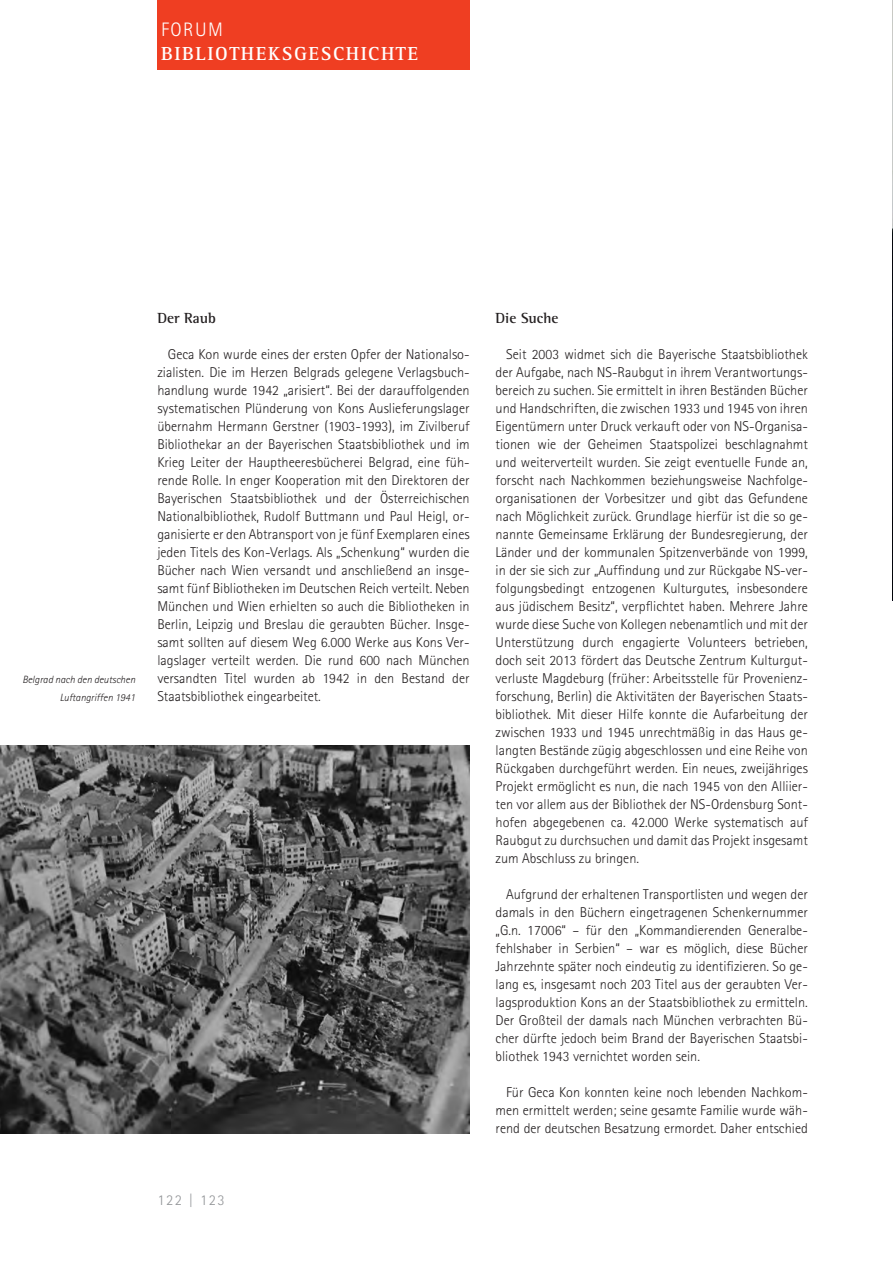
<style>
.page{position:relative;width:893px;height:1263px;background:#fff}
.page>*{position:absolute;margin:0;border:0;box-sizing:border-box;transform-origin:0 0}
.t1{font:700 19.5px "Rotis Serif Std";letter-spacing:.075em;color:#fff}
.t2{font:300 19.5px "Rotis Sans Serif Std";letter-spacing:.075em;color:#fff}
.t3{font:700 15px "Rotis Semi Serif Std";color:#231f20}
.t4{font:300 15px "Rotis Sans Serif Std";letter-spacing:.1em;color:#939598}
.t5{font:300 14.25px/18px "Rotis Sans Serif Std";color:#231f20;text-align:justify}
.t6{font:italic 300 10.5px/18px "Rotis Sans Serif Std";color:#231f20;text-align:right}
</style>
<div class="page">
<div style="left:157px;top:0;width:313px;height:69px;background:#ef3e22"></div>
<img style="left:892px;top:1px;width:1px;height:600px">
<img style="left:0;top:745px;width:470px;height:388px">
<h1 class="t2" style="left:161px;top:23px;width:63px">FORUM</h1>
<h1 class="t1" style="left:161px;top:47px;width:258px">BIBLIOTHEKSGESCHICHTE</h1>
<p class="t6" style="left:22px;top:672px;width:114px">Belgrad nach den deutschen<br>Luftangriffen 1941</p>
<p class="t3" style="left:157px;top:313px;width:60px">Der Raub</p>
<p class="t5" style="left:157px;top:347px;width:314px;text-indent:11px">Geca Kon wurde eines der ersten Opfer der Nationalso&shy;zialisten. Die im Herzen Belgrads gelegene Verlagsbuch&shy;handlung wurde 1942 „arisiert“. Bei der darauffolgenden systematischen Plünderung von Kons Auslieferungslager übernahm Hermann Gerstner (1903-1993), im Zivilberuf Bibliothekar an der Bayerischen Staatsbibliothek und im Krieg Leiter der Hauptheeresbücherei Belgrad, eine füh&shy;rende Rolle. In enger Kooperation mit den Direktoren der Bayerischen Staatsbibliothek und der Österreichischen Nationalbibliothek, Rudolf Buttmann und Paul Heigl, or&shy;ganisierte er den Abtransport von je fünf Exemplaren eines jeden Titels des Kon-Verlags. Als „Schenkung“ wurden die Bücher nach Wien versandt und anschließend an insge&shy;samt fünf Bibliotheken im Deutschen Reich verteilt. Neben München und Wien erhielten so auch die Bibliotheken in Berlin, Leipzig und Breslau die geraubten Bücher. Insge&shy;samt sollten auf diesem Weg 6.000 Werke aus Kons Ver&shy;lagslager verteilt werden. Die rund 600 nach München versandten Titel wurden ab 1942 in den Bestand der Staatsbibliothek eingearbeitet.</p>
<p class="t4" style="left:157px;top:1195px;width:69px">122 | 123</p>
<p class="t3" style="left:496px;top:313px;width:64px">Die Suche</p>
<p class="t5" style="left:496px;top:347px;width:314px;text-indent:11px">Seit 2003 widmet sich die Bayerische Staatsbibliothek der Aufgabe, nach NS-Raubgut in ihrem Verantwortungs&shy;bereich zu suchen. Sie ermittelt in ihren Beständen Bücher und Handschriften, die zwischen 1933 und 1945 von ihren Eigentümern unter Druck verkauft oder von NS-Organisa&shy;tionen wie der Geheimen Staatspolizei beschlagnahmt und weiterverteilt wurden. Sie zeigt eventuelle Funde an, forscht nach Nachkommen beziehungsweise Nachfolge&shy;organisationen der Vorbesitzer und gibt das Gefundene nach Möglichkeit zurück. Grundlage hierfür ist die so ge&shy;nannte Gemeinsame Erklärung der Bundesregierung, der Länder und der kommunalen Spitzenverbände von 1999, in der sie sich zur „Auffindung und zur Rückgabe NS-ver&shy;folgungsbedingt entzogenen Kulturgutes, insbesondere aus jüdischem Besitz“, verpflichtet haben. Mehrere Jahre wurde diese Suche von Kollegen nebenamtlich und mit der Unterstützung durch engagierte Volunteers betrieben, doch seit 2013 fördert das Deutsche Zentrum Kulturgut&shy;verluste Magdeburg (früher: Arbeitsstelle für Provenienz&shy;forschung, Berlin) die Aktivitäten der Bayerischen Staats&shy;bibliothek. Mit dieser Hilfe konnte die Aufarbeitung der zwischen 1933 und 1945 unrechtmäßig in das Haus ge&shy;langten Bestände zügig abgeschlossen und eine Reihe von Rückgaben durchgeführt werden. Ein neues, zweijähriges Projekt ermöglicht es nun, die nach 1945 von den Alliier&shy;ten vor allem aus der Bibliothek der NS-Ordensburg Sont&shy;hofen abgegebenen ca. 42.000 Werke systematisch auf Raubgut zu durchsuchen und damit das Projekt insgesamt zum Abschluss zu bringen.</p>
<p class="t5" style="left:496px;top:887px;width:314px;text-indent:11px">Aufgrund der erhaltenen Transportlisten und wegen der damals in den Büchern eingetragenen Schenkernummer „G.n. 17006“ – für den „Kommandierenden Generalbe&shy;fehlshaber in Serbien“ – war es möglich, diese Bücher Jahrzehnte später noch eindeutig zu identifizieren. So ge&shy;lang es, insgesamt noch 203 Titel aus der geraubten Ver&shy;lagsproduktion Kons an der Staatsbibliothek zu ermitteln.<br>Der Großteil der damals nach München verbrachten Bü&shy;cher dürfte jedoch beim Brand der Bayerischen Staatsbi&shy;bliothek 1943 vernichtet worden sein.</p>
<p class="t5" style="left:496px;top:1085px;width:314px;text-indent:11px">Für Geca Kon konnten keine noch lebenden Nachkom&shy;men ermittelt werden; seine gesamte Familie wurde wäh&shy;rend der deutschen Besatzung ermordet. Daher entschied</p>
</div>
